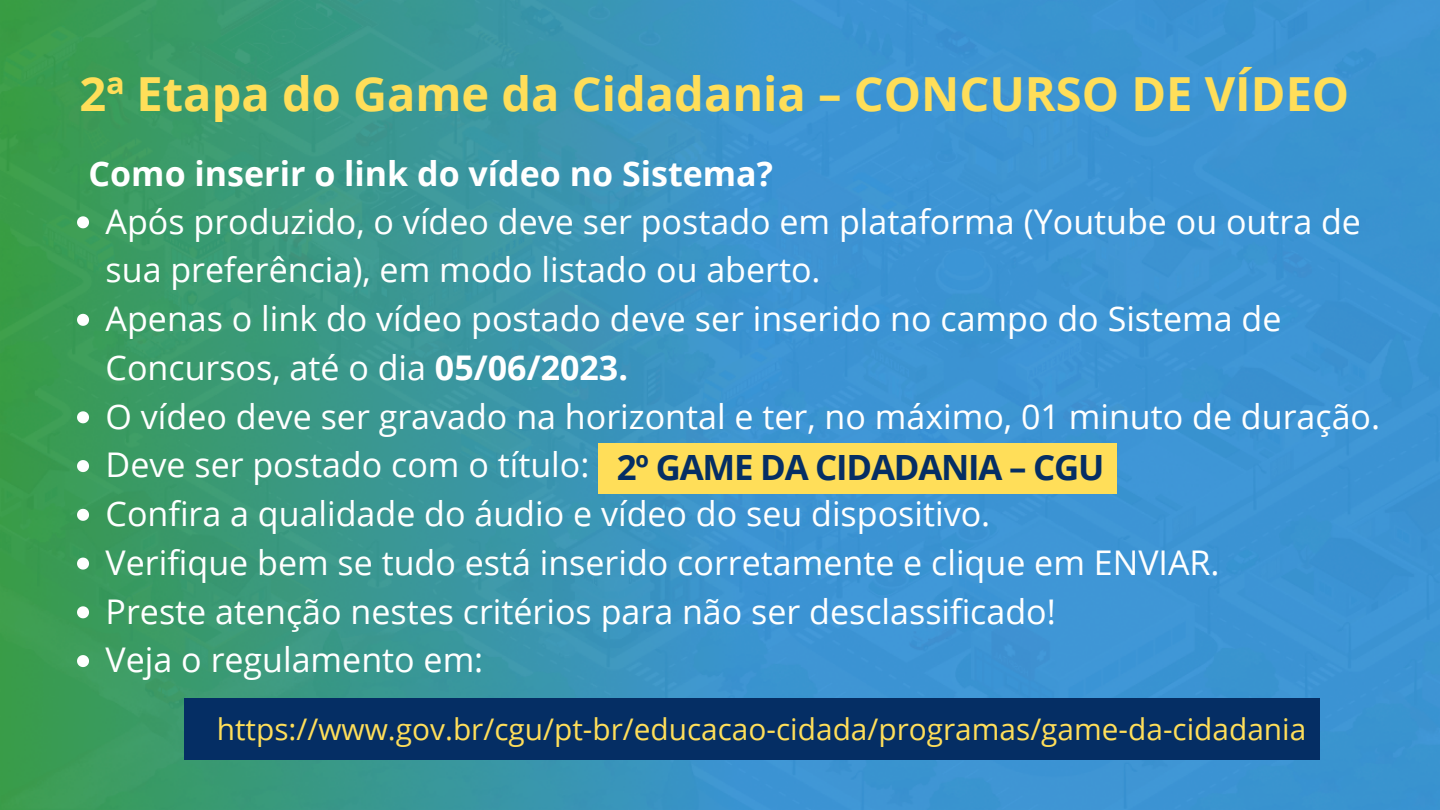
<style>
.page{position:relative;width:1440px;height:810px;background:#fff}
.page>*{position:absolute;margin:0;border:0;box-sizing:border-box;transform-origin:0 0}
.t1{font:700 47px "Open Sans";color:#ffde59}
.t2{font:700 34.8px "Open Sans";letter-spacing:-.035em;color:#052e64}
.t3{font:34px/48.8px "Open Sans";color:#fff}
.t4{font:700 34px "Open Sans";color:#fff}
.t5{font:29.8px "Open Sans";color:#ffde59}
.s1{font-weight:700}
</style>
<div class="page">
<img style="left:0;top:0;width:1440px;height:810px">
<div style="left:184px;top:698px;width:1136px;height:62px;background:#052e64"></div>
<svg style="left:77px;top:216px;width:12px;height:12px"></svg>
<svg style="left:77px;top:314px;width:12px;height:12px"></svg>
<svg style="left:77px;top:411px;width:12px;height:12px"></svg>
<svg style="left:77px;top:460px;width:12px;height:12px"></svg>
<svg style="left:77px;top:509px;width:12px;height:12px"></svg>
<svg style="left:77px;top:558px;width:12px;height:12px"></svg>
<svg style="left:77px;top:606px;width:12px;height:12px"></svg>
<svg style="left:77px;top:655px;width:12px;height:12px"></svg>
<div style="left:598px;top:443px;width:519px;height:51px;background:#ffde59"></div>
<p class="t1" style="left:80px;top:61px;width:1271px">2ª Etapa do Game da Cidadania – CONCURSO DE VÍDEO</p>
<p class="t4" style="left:89px;top:150px;width:686px">Como inserir o link do vídeo no Sistema?</p>
<p class="t3" style="left:106px;top:196px;width:1257px">Após produzido, o vídeo deve ser postado em plataforma (Youtube ou outra de sua preferência), em modo listado ou aberto.</p>
<p class="t3" style="left:106px;top:293px;width:1177px">Apenas o link do vídeo postado deve ser inserido no campo do Sistema de<br>Concursos, até o dia <span class="s1">05/06/2023.</span></p>
<p class="t3" style="left:106px;top:391px;width:1276px">O vídeo deve ser gravado na horizontal e ter, no máximo, 01 minuto de duração.</p>
<p class="t3" style="left:106px;top:440px;width:485px">Deve ser postado com o título:</p>
<p class="t3" style="left:106px;top:488px;width:886px">Confira a qualidade do áudio e vídeo do seu dispositivo.</p>
<p class="t3" style="left:106px;top:537px;width:1116px">Verifique bem se tudo está inserido corretamente e clique em ENVIAR.</p>
<p class="t3" style="left:106px;top:586px;width:952px">Preste atenção nestes critérios para não ser desclassificado!</p>
<p class="t3" style="left:106px;top:635px;width:379px">Veja o regulamento em:</p>
<p class="t2" style="left:617px;top:442px;width:489px">2º GAME DA CIDADANIA – CGU</p>
<p class="t5" style="left:217px;top:708px;width:1091px">https://www.gov.br/cgu/pt-br/educacao-cidada/programas/game-da-cidadania</p>
</div>
